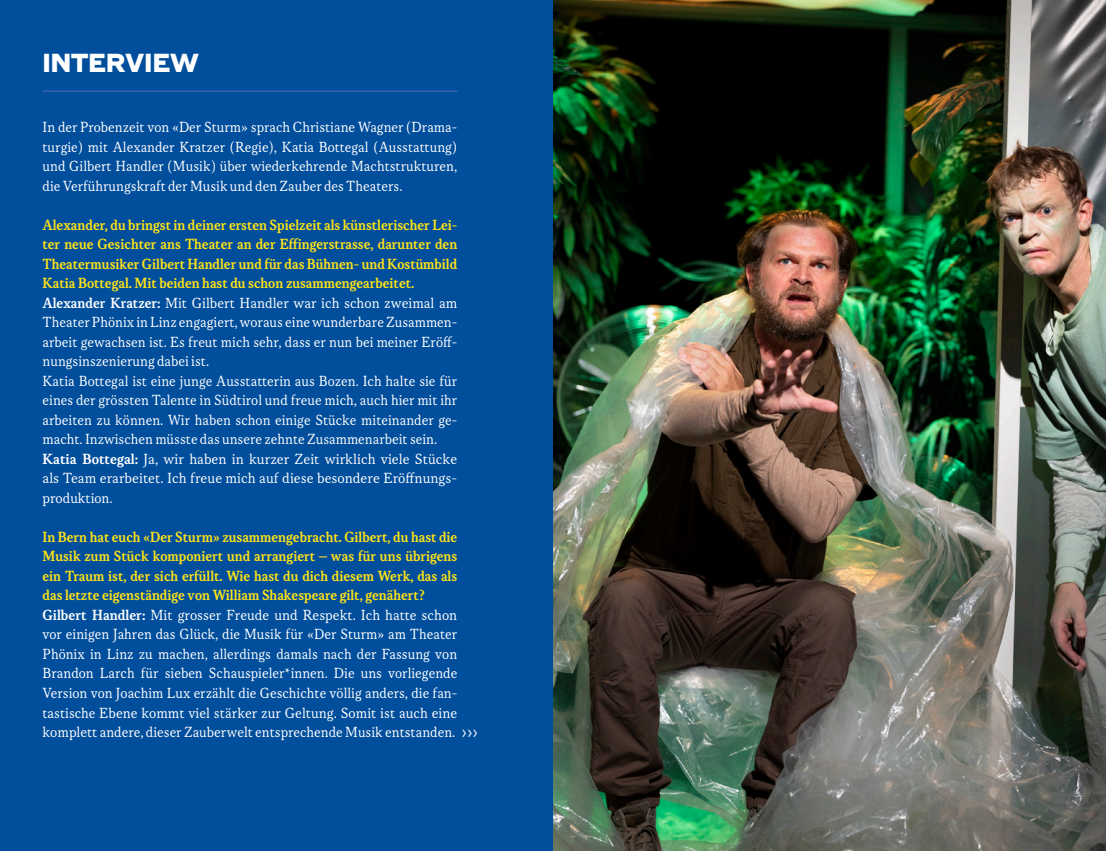
<style>
.page{position:relative;width:1106px;height:851px;background:#fff}
.page>*{position:absolute;margin:0;border:0;box-sizing:border-box;transform-origin:0 0}
.t1{font:27px "Formale Grotesque B3";color:#fff}
.t2{font:18.15px "Formale Grotesque B3";color:#fff}
.t3{font:15.75px/19.5px "Korpus A";color:#fff;text-align:justify}
.t4{font:15.75px/19.5px "Korpus C";color:#ffe317;text-align:justify}
.s1{font-family:"Korpus C"}
</style>
<div class="page">
<div style="left:0;top:0;width:553px;height:850px;background:#014e9c"></div>
<hr style="left:43px;top:90px;width:414px;height:2px;background:#3c65ac">
<img style="left:553px;top:0;width:553px;height:850px">
<p class="t1" style="left:43px;top:47px;width:158px">INTERVIEW</p>
<p class="t3" style="left:43px;top:117px;width:416px">In der Probenzeit von «Der Sturm» sprach Christiane Wagner (Drama&shy;turgie) mit Alexander Kratzer (Regie), Katia Bottegal (Ausstattung) und Gilbert Handler (Musik) über wiederkehrende Machtstrukturen, die Verführungskraft der Musik und den Zauber des Theaters.</p>
<p class="t4" style="left:43px;top:215px;width:416px">Alexander, du bringst in deiner ersten Spielzeit als künstlerischer Lei&shy;ter neue Gesichter ans Theater an der Effingerstrasse, darunter den Theatermusiker Gilbert Handler und für das Bühnen- und Kostümbild Katia Bottegal. Mit beiden hast du schon zusammengearbeitet.</p>
<p class="t3" style="left:43px;top:293px;width:416px"><span class="s1">Alexander Kratzer:</span> Mit Gilbert Handler war ich schon zweimal am Theater Phönix in Linz engagiert, woraus eine wunderbare Zusammen&shy;arbeit gewachsen ist. Es freut mich sehr, dass er nun bei meiner Eröff&shy;nungsinszenierung dabei ist.</p>
<p class="t3" style="left:43px;top:371px;width:416px">Katia Bottegal ist eine junge Ausstatterin aus Bozen. Ich halte sie für eines der grössten Talente in Südtirol und freue mich, auch hier mit ihr arbeiten zu können. Wir haben schon einige Stücke miteinander ge&shy;macht. Inzwischen müsste das unsere zehnte Zusammenarbeit sein.</p>
<p class="t3" style="left:43px;top:449px;width:416px"><span class="s1">Katia Bottegal:</span> Ja, wir haben in kurzer Zeit wirklich viele Stücke als Team erarbeitet. Ich freue mich auf diese besondere Eröffnungs&shy;produktion.</p>
<p class="t4" style="left:43px;top:527px;width:416px">In Bern hat euch «Der Sturm» zusammengebracht. Gilbert, du hast die Musik zum Stück komponiert und arrangiert – was für uns übrigens ein Traum ist, der sich erfüllt. Wie hast du dich diesem Werk, das als das letzte eigenständige von William Shakespeare gilt, genähert?</p>
<p class="t3" style="left:43px;top:605px;width:416px"><span class="s1">Gilbert Handler:</span> Mit grosser Freude und Respekt. Ich hatte schon vor einigen Jahren das Glück, die Musik für «Der Sturm» am Theater Phönix in Linz zu machen, allerdings damals nach der Fassung von Brandon Larch für sieben Schauspieler*innen. Die uns vorliegende Version von Joachim Lux erzählt die Geschichte völlig anders, die fan&shy;tastische Ebene kommt viel stärker zur Geltung. Somit ist auch eine komplett andere, dieser Zauberwelt entsprechende Musik entstanden.</p>
<p class="t2" style="left:461px;top:721px;width:18px">›››</p>
</div>
